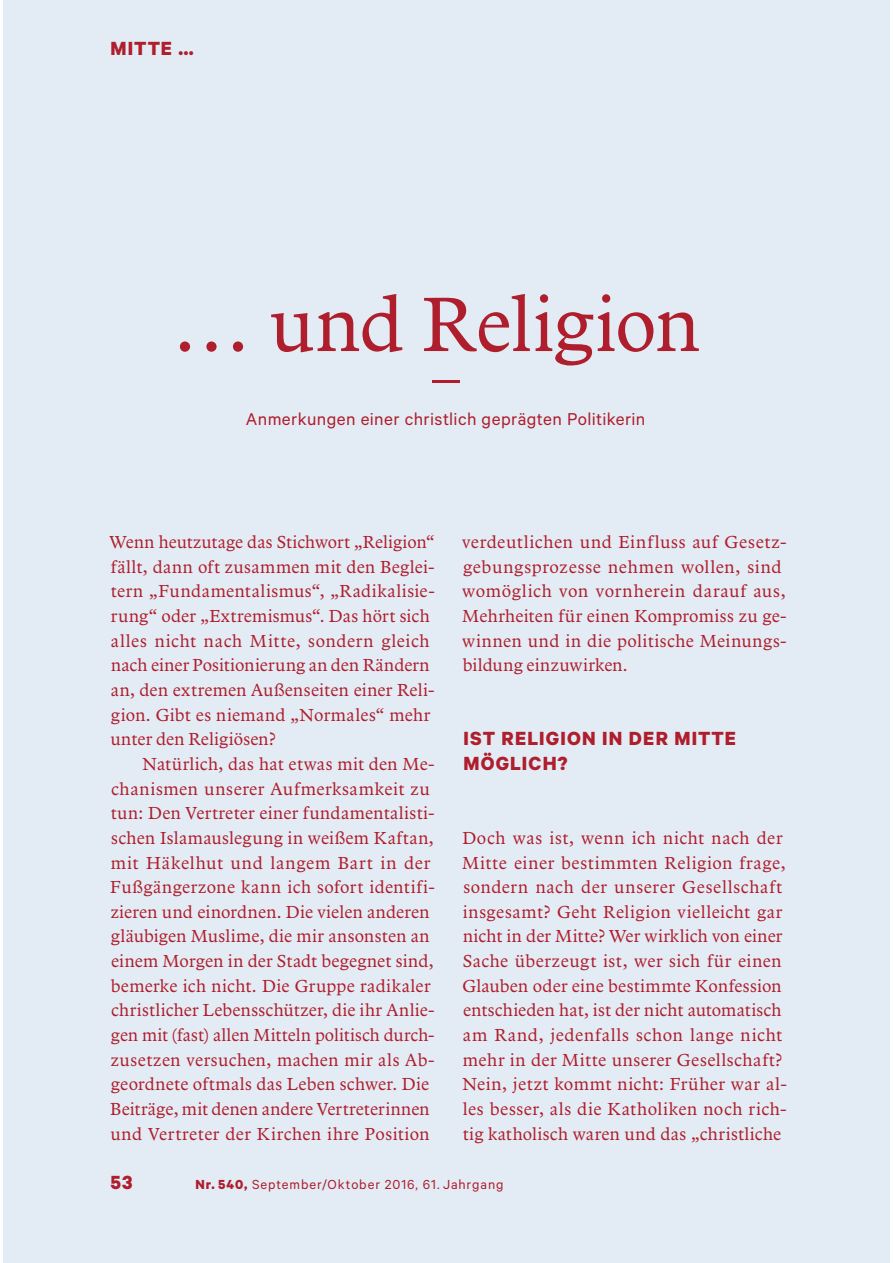
<style>
.page{position:relative;width:893px;height:1263px;background:#fff}
.page>*{position:absolute;margin:0;border:0;box-sizing:border-box;transform-origin:0 0}
.t1{font:79.65px "Arbesco DT";letter-spacing:-.01em;color:#af1e2c}
.t2{font:700 21.45px/24.6px "Calibre";letter-spacing:.055em;color:#af1e2c}
.t3{font:19.35px "Calibre";letter-spacing:.02em;color:#af1e2c}
.t4{font:18px/24.6px "Arbesco DT";letter-spacing:.02em;color:#af1e2c}
.t5{font:14.85px "Calibre";letter-spacing:.065em;color:#af1e2c}
.s1{font-weight:700}
</style>
<div class="page">
<div style="left:3px;top:0;width:887px;height:1263px;background:#e3ecf5"></div>
<hr style="left:432px;top:381px;width:28px;height:2px;background:#af1e2c">
<p class="t2" style="left:110px;top:38px;width:85px">MITTE …</p>
<h1 class="t1" style="left:172px;top:294px;width:531px">… und Religion</h1>
<p class="t3" style="left:246px;top:412px;width:401px">Anmerkungen einer christlich geprägten Politikerin</p>
<p class="t4" style="left:110px;top:531px;width:327px">Wenn heutzutage das Stichwort „Religion“ fällt, dann oft zusammen mit den Beglei&shy;tern „Fundamentalismus“, „Radikalisie&shy;rung“ oder „Extremismus“. Das hört sich alles nicht nach Mitte, sondern gleich nach einer Positionierung an den Rändern an, den extremen Außenseiten einer Reli&shy;gion. Gibt es niemand „Normales“ mehr unter den Religiösen?</p>
<p class="t4" style="left:110px;top:753px;width:326px;text-indent:32px">Natürlich, das hat etwas mit den Me&shy;chanismen unserer Aufmerksamkeit zu tun: Den Vertreter einer fundamentalisti&shy;schen Islamauslegung in weißem Kaftan, mit Häkelhut und langem Bart in der Fußgängerzone kann ich sofort identifi&shy;zieren und einordnen. Die vielen anderen gläubigen Muslime, die mir ansonsten an einem Morgen in der Stadt begegnet sind, bemerke ich nicht. Die Gruppe radikaler christlicher Lebensschützer, die ihr Anlie&shy;gen mit (fast) allen Mitteln politisch durch&shy;zusetzen versuchen, machen mir als Ab&shy;geordnete oftmals das Leben schwer. Die Beiträge, mit denen andere Vertreterinnen und Vertreter der Kirchen ihre Position</p>
<p class="t4" style="left:462px;top:531px;width:326px">verdeutlichen und Einfluss auf Gesetz&shy;gebungsprozesse nehmen wollen, sind womöglich von vornherein darauf aus, Mehrheiten für einen Kompromiss zu ge&shy;winnen und in die politische Meinungs&shy;bildung einzuwirken.</p>
<p class="t2" style="left:463px;top:728px;width:274px">IST RELIGION IN DER MITTE<br>MÖGLICH?</p>
<p class="t4" style="left:462px;top:827px;width:326px">Doch was ist, wenn ich nicht nach der Mitte einer bestimmten Religion frage, sondern nach der unserer Gesellschaft insgesamt? Geht Religion vielleicht gar nicht in der Mitte? Wer wirklich von einer Sache überzeugt ist, wer sich für einen Glauben oder eine bestimmte Konfession entschieden hat, ist der nicht automatisch am Rand, jedenfalls schon lange nicht mehr in der Mitte unserer Gesellschaft?<br>Nein, jetzt kommt nicht: Früher war al&shy;les besser, als die Katholiken noch rich&shy;tig katholisch waren und das „christ liche</p>
<p class="t2" style="left:110px;top:1172px;width:24px">53</p>
<p class="t5" style="left:195px;top:1179px;width:310px"><span class="s1">Nr. 540,</span> September/Oktober 2016, 61. Jahrgang</p>
</div>
